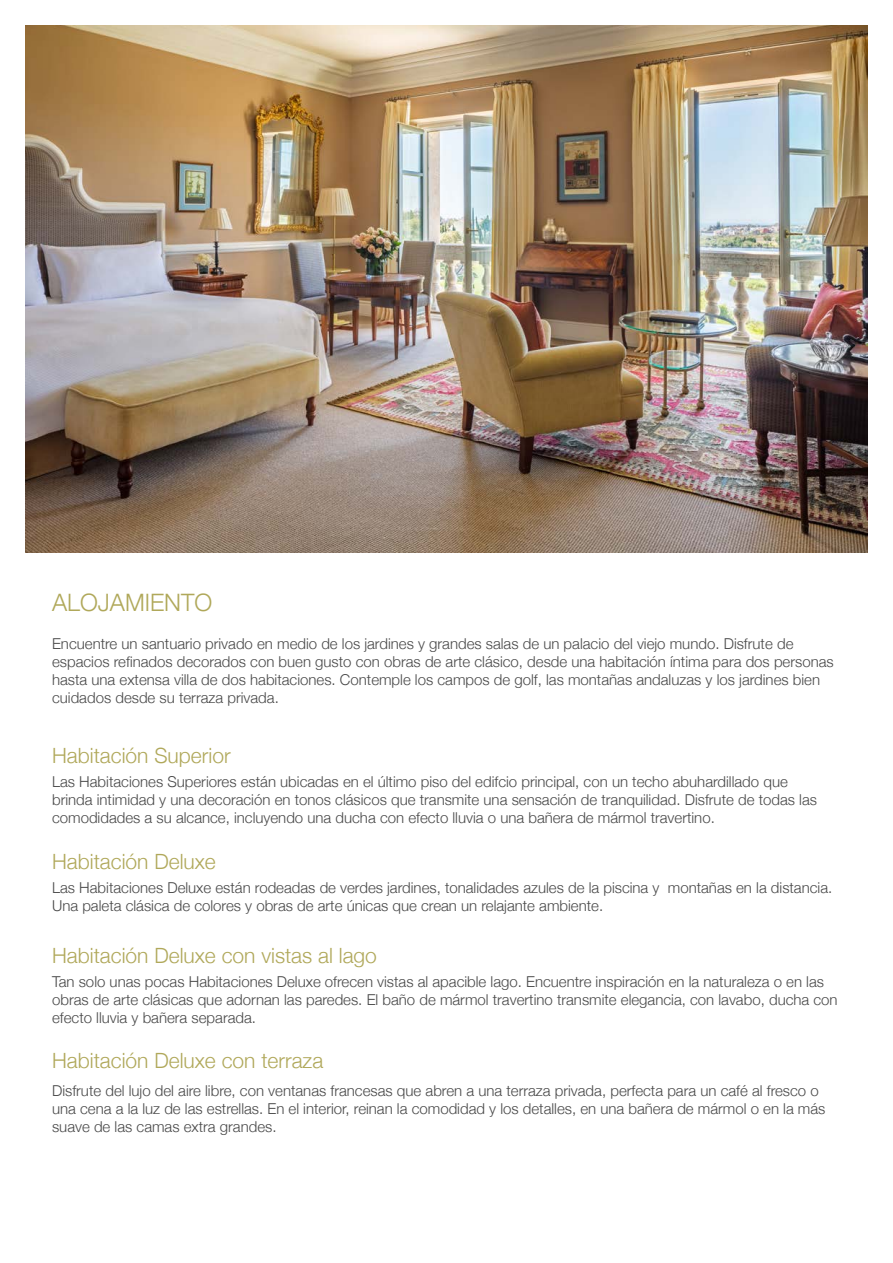
<style>
.page{position:relative;width:893px;height:1263px;background:#fff}
.page>*{position:absolute;margin:0;border:0;box-sizing:border-box;transform-origin:0 0}
.t1{font:300 24px "Helvetica Neue";color:#b0a85a}
.t2{font:300 21px "Helvetica Neue";color:#b0a85a}
.t3{font:300 15px/18px "Helvetica Neue";color:#484848}
</style>
<div class="page">
<img style="left:26px;top:26px;width:841px;height:527px">
<h1 class="t1" style="left:52px;top:583px;width:162px">ALOJAMIENTO</h1>
<p class="t3" style="left:52px;top:633px;width:783px">Encuentre un santuario privado en medio de los jardines y grandes salas de un palacio del viejo mundo. Disfrute de espacios refinados decorados con buen gusto con obras de arte clásico, desde una habitación íntima para dos personas hasta una extensa villa de dos habitaciones. Contemple los campos de golf, las montañas andaluzas y los jardines bien cuidados desde su terraza privada.</p>
<h2 class="t2" style="left:52px;top:738px;width:180px">Habitación Superior</h2>
<p class="t3" style="left:52px;top:772px;width:766px">Las Habitaciones Superiores están ubicadas en el último piso del edifcio principal, con un techo abuhardillado que brinda intimidad y una decoración en tonos clásicos que transmite una sensación de tranquilidad. Disfrute de todas las comodidades a su alcance, incluyendo una ducha con efecto lluvia o una bañera de mármol travertino.</p>
<h2 class="t2" style="left:52px;top:844px;width:165px">Habitación Deluxe</h2>
<p class="t3" style="left:52px;top:878px;width:782px">Las Habitaciones Deluxe están rodeadas de verdes jardines, tonalidades azules de la piscina y montañas en la distancia.<br>Una paleta clásica de colores y obras de arte únicas que crean un relajante ambiente.</p>
<h2 class="t2" style="left:52px;top:938px;width:326px">Habitación Deluxe con vistas al lago</h2>
<p class="t3" style="left:52px;top:972px;width:787px">Tan solo unas pocas Habitaciones Deluxe ofrecen vistas al apacible lago. Encuentre inspiración en la naturaleza o en las obras de arte clásicas que adornan las paredes. El baño de mármol travertino transmite elegancia, con lavabo, ducha con efecto lluvia y bañera separada.</p>
<h2 class="t2" style="left:52px;top:1044px;width:273px">Habitación Deluxe con terraza</h2>
<p class="t3" style="left:52px;top:1080px;width:775px">Disfrute del lujo del aire libre, con ventanas francesas que abren a una terraza privada, perfecta para un café al fresco o una cena a la luz de las estrellas. En el interior, reinan la comodidad y los detalles, en una bañera de mármol o en la más suave de las camas extra grandes.</p>
</div>
